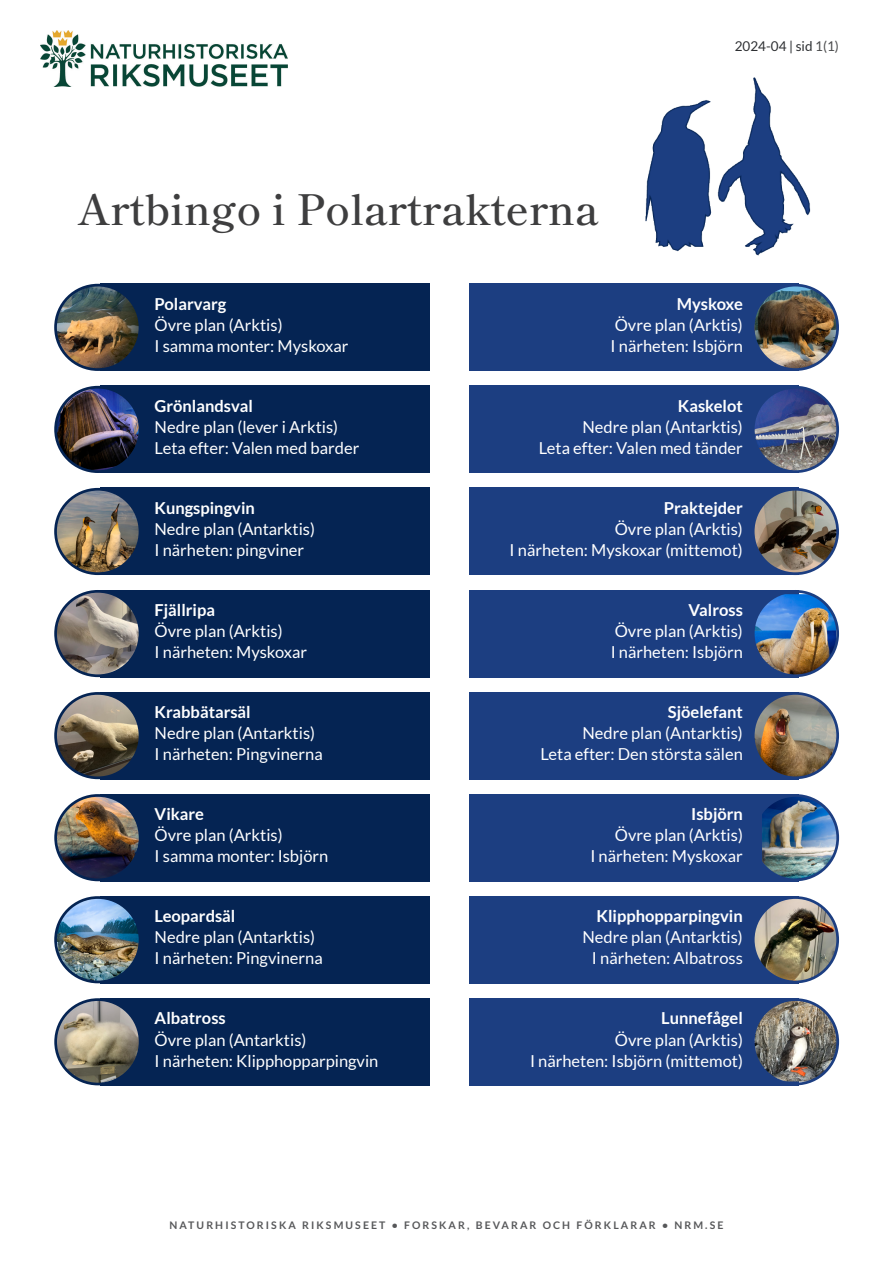
<style>
.page{position:relative;width:893px;height:1263px;background:#fff}
.page>*{position:absolute;margin:0;border:0;box-sizing:border-box;transform-origin:0 0}
.t1{font:600 42px "Shippori Mincho";color:#3e3e3f}
.Bröd{font:16.5px "Lato";color:#fff}
.Bröd-2{font:700 16.5px "Lato";color:#fff}
.t2{font:13.5px "Lato";color:#2d2f32}
.t3{font:700 10.5px "Lato";letter-spacing:.2em;color:#57585a}
.s1{color:#4b4c4d}
</style>
<div class="page">
<img style="left:645px;top:78px;width:165px;height:178px">
<div style="left:100px;top:284px;width:330px;height:87px;background:#052453"></div>
<img style="left:56px;top:285px;width:84px;height:85px;border-radius:42px">
<div style="left:54px;top:284px;width:87px;height:87px;border:3px solid #052453;border-radius:50%"></div>
<img style="left:41px;top:31px;width:247px;height:56px">
<div style="left:469px;top:284px;width:330px;height:87px;background:#1c3e81"></div>
<img style="left:753px;top:285px;width:85px;height:85px;border-radius:42px">
<div style="left:752px;top:284px;width:87px;height:87px;border:3px solid #1c3e81;border-radius:50%"></div>
<div style="left:100px;top:386px;width:330px;height:87px;background:#052453"></div>
<img style="left:56px;top:387px;width:84px;height:85px;border-radius:42px">
<div style="left:54px;top:386px;width:87px;height:87px;border:3px solid #052453;border-radius:50%"></div>
<div style="left:469px;top:386px;width:330px;height:87px;background:#1c3e81"></div>
<img style="left:753px;top:387px;width:85px;height:85px;border-radius:42px">
<div style="left:752px;top:386px;width:87px;height:87px;border:3px solid #1c3e81;border-radius:50%"></div>
<div style="left:100px;top:488px;width:330px;height:87px;background:#052453"></div>
<img style="left:56px;top:489px;width:84px;height:85px;border-radius:42px">
<div style="left:54px;top:488px;width:87px;height:87px;border:3px solid #052453;border-radius:50%"></div>
<div style="left:469px;top:488px;width:330px;height:87px;background:#1c3e81"></div>
<img style="left:753px;top:489px;width:85px;height:85px;border-radius:42px">
<div style="left:752px;top:488px;width:87px;height:87px;border:3px solid #1c3e81;border-radius:50%"></div>
<div style="left:100px;top:590px;width:330px;height:87px;background:#052453"></div>
<img style="left:56px;top:591px;width:84px;height:85px;border-radius:42px">
<div style="left:54px;top:590px;width:87px;height:87px;border:3px solid #052453;border-radius:50%"></div>
<div style="left:469px;top:590px;width:330px;height:87px;background:#1c3e81"></div>
<img style="left:756px;top:594px;width:80px;height:82px">
<div style="left:752px;top:590px;width:87px;height:87px;border:3px solid #1c3e81;border-radius:50%"></div>
<div style="left:100px;top:692px;width:330px;height:87px;background:#052453"></div>
<img style="left:56px;top:693px;width:84px;height:85px;border-radius:42px">
<div style="left:54px;top:692px;width:87px;height:87px;border:3px solid #052453;border-radius:50%"></div>
<div style="left:469px;top:692px;width:330px;height:87px;background:#1c3e81"></div>
<img style="left:753px;top:693px;width:85px;height:85px;border-radius:42px">
<div style="left:752px;top:692px;width:87px;height:87px;border:3px solid #1c3e81;border-radius:50%"></div>
<div style="left:100px;top:794px;width:330px;height:87px;background:#052453"></div>
<img style="left:56px;top:795px;width:84px;height:85px;border-radius:42px">
<div style="left:54px;top:794px;width:87px;height:87px;border:3px solid #052453;border-radius:50%"></div>
<div style="left:469px;top:794px;width:330px;height:87px;background:#1c3e81"></div>
<img style="left:762px;top:795px;width:76px;height:85px">
<div style="left:752px;top:794px;width:87px;height:87px;border:3px solid #1c3e81;border-radius:50%"></div>
<div style="left:100px;top:896px;width:330px;height:87px;background:#052453"></div>
<img style="left:56px;top:897px;width:84px;height:85px;border-radius:42px">
<div style="left:54px;top:896px;width:87px;height:87px;border:3px solid #052453;border-radius:50%"></div>
<div style="left:469px;top:896px;width:330px;height:87px;background:#1c3e81"></div>
<img style="left:753px;top:897px;width:85px;height:85px;border-radius:42px">
<div style="left:752px;top:896px;width:87px;height:87px;border:3px solid #1c3e81;border-radius:50%"></div>
<div style="left:100px;top:998px;width:330px;height:87px;background:#052453"></div>
<img style="left:56px;top:999px;width:84px;height:85px;border-radius:42px">
<div style="left:54px;top:998px;width:87px;height:87px;border:3px solid #052453;border-radius:50%"></div>
<div style="left:469px;top:998px;width:330px;height:87px;background:#1c3e81"></div>
<img style="left:756px;top:999px;width:82px;height:82px">
<div style="left:752px;top:998px;width:87px;height:87px;border:3px solid #1c3e81;border-radius:50%"></div>
<p class="t2" style="left:735px;top:39px;width:106px">2024-04 | sid <span class="s1">1(1)</span></p>
<p class="t1" style="left:78px;top:183px;width:523px">Artbingo i Polartrakterna</p>
<p class="Bröd-2" style="left:155px;top:295px;width:73px">Polarvarg</p>
<p class="Bröd" style="left:155px;top:316px;width:130px">Övre plan (Arktis)</p>
<p class="Bröd" style="left:155px;top:337px;width:196px">I samma monter: Myskoxar</p>
<p class="Bröd-2" style="left:677px;top:295px;width:68px">Myskoxe</p>
<p class="Bröd" style="left:615px;top:316px;width:130px">Övre plan (Arktis)</p>
<p class="Bröd" style="left:611px;top:337px;width:134px">I närheten: Isbjörn</p>
<p class="Bröd-2" style="left:155px;top:397px;width:100px">Grönlandsval</p>
<p class="Bröd" style="left:155px;top:418px;width:185px">Nedre plan (lever i Arktis)</p>
<p class="Bröd" style="left:155px;top:439px;width:206px">Leta efter: Valen med barder</p>
<p class="Bröd-2" style="left:155px;top:499px;width:102px">Kungspingvin</p>
<p class="Bröd" style="left:155px;top:520px;width:162px">Nedre plan (Antarktis)</p>
<p class="Bröd" style="left:155px;top:541px;width:151px">I närheten: pingviner</p>
<p class="Bröd-2" style="left:155px;top:601px;width:62px">Fjällripa</p>
<p class="Bröd" style="left:155px;top:622px;width:130px">Övre plan (Arktis)</p>
<p class="Bröd" style="left:155px;top:643px;width:154px">I närheten: Myskoxar</p>
<p class="Bröd-2" style="left:155px;top:703px;width:98px">Krabbätarsäl</p>
<p class="Bröd" style="left:155px;top:724px;width:162px">Nedre plan (Antarktis)</p>
<p class="Bröd" style="left:155px;top:745px;width:170px">I närheten: Pingvinerna</p>
<p class="Bröd-2" style="left:155px;top:805px;width:51px">Vikare</p>
<p class="Bröd" style="left:155px;top:826px;width:130px">Övre plan (Arktis)</p>
<p class="Bröd" style="left:155px;top:847px;width:175px">I samma monter: Isbjörn</p>
<p class="Bröd-2" style="left:155px;top:907px;width:82px">Leopardsäl</p>
<p class="Bröd" style="left:155px;top:928px;width:162px">Nedre plan (Antarktis)</p>
<p class="Bröd" style="left:155px;top:949px;width:170px">I närheten: Pingvinerna</p>
<p class="Bröd-2" style="left:155px;top:1009px;width:73px">Albatross</p>
<p class="Bröd" style="left:155px;top:1030px;width:153px">Övre plan (Antarktis)</p>
<p class="Bröd" style="left:155px;top:1051px;width:225px">I närheten: Klipphopparpingvin</p>
<p class="Bröd-2" style="left:678px;top:397px;width:67px">Kaskelot</p>
<p class="Bröd" style="left:582px;top:418px;width:162px">Nedre plan (Antarktis)</p>
<p class="Bröd" style="left:539px;top:439px;width:206px">Leta efter: Valen med tänder</p>
<p class="Bröd-2" style="left:664px;top:499px;width:81px">Praktejder</p>
<p class="Bröd" style="left:615px;top:520px;width:130px">Övre plan (Arktis)</p>
<p class="Bröd" style="left:510px;top:541px;width:235px">I närheten: Myskoxar (mittemot)</p>
<p class="Bröd-2" style="left:688px;top:601px;width:56px">Valross</p>
<p class="Bröd" style="left:615px;top:622px;width:130px">Övre plan (Arktis)</p>
<p class="Bröd" style="left:611px;top:643px;width:134px">I närheten: Isbjörn</p>
<p class="Bröd-2" style="left:668px;top:703px;width:76px">Sjöelefant</p>
<p class="Bröd" style="left:582px;top:724px;width:162px">Nedre plan (Antarktis)</p>
<p class="Bröd" style="left:540px;top:745px;width:204px">Leta efter: Den största sälen</p>
<p class="Bröd-2" style="left:691px;top:805px;width:53px">Isbjörn</p>
<p class="Bröd" style="left:615px;top:826px;width:130px">Övre plan (Arktis)</p>
<p class="Bröd" style="left:590px;top:847px;width:154px">I närheten: Myskoxar</p>
<p class="Bröd-2" style="left:597px;top:907px;width:148px">Klipphopparpingvin</p>
<p class="Bröd" style="left:582px;top:928px;width:162px">Nedre plan (Antarktis)</p>
<p class="Bröd" style="left:592px;top:949px;width:152px">I närheten: Albatross</p>
<p class="Bröd-2" style="left:661px;top:1009px;width:83px">Lunnefågel</p>
<p class="Bröd" style="left:615px;top:1030px;width:130px">Övre plan (Arktis)</p>
<p class="Bröd" style="left:530px;top:1051px;width:214px">I närheten: Isbjörn (mittemot)</p>
<p class="t3" style="left:169px;top:1219px;width:555px">NATURHISTORISKA RIKSMUSEET • FORSKAR, BEVARAR OCH FÖRKLARAR • NRM.SE</p>
</div>
